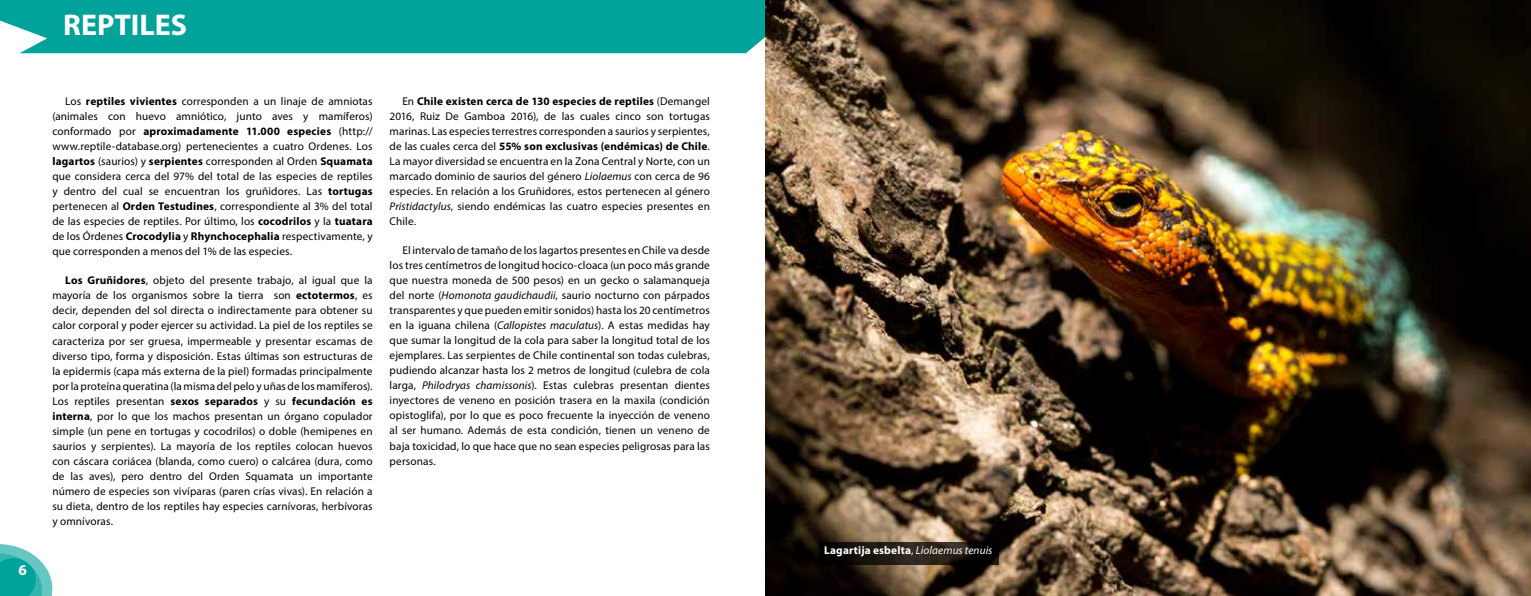
<style>
.page{position:relative;width:1531px;height:596px;background:#fff}
.page>*{position:absolute;margin:0;border:0;box-sizing:border-box;transform-origin:0 0}
.t1{font:700 30px "Myriad Pro";color:#fff}
.t2{font:700 15px "Myriad Pro";color:#fff}
.t3{font:11.25px/15px "Myriad Pro";letter-spacing:.01em;color:#000;text-align:justify}
.t4{font:700 11.25px "Myriad Pro";letter-spacing:.02em;color:#fff}
.s1{font-weight:700}
.s2{font-style:italic}
.s3{font-weight:400}
.s4{font-weight:400;font-style:italic}
</style>
<div class="page">
<div style="left:0;top:0;width:766px;height:53px;background:#00a299"></div>
<svg style="left:0;top:17px;width:49px;height:37px"></svg>
<svg style="left:0;top:544px;width:53px;height:51px"></svg>
<img style="left:766px;top:0;width:765px;height:595px">
<svg style="left:819px;top:541px;width:179px;height:22px;background:#1f1913"></svg>
<h2 class="t2" style="left:18px;top:560px;width:10px">6</h2>
<h1 class="t1" style="left:63px;top:6px;width:125px">REPTILES</h1>
<p class="t3" style="left:52px;top:93px;width:322px;text-indent:13px">Los <span class="s1">reptiles vivientes</span> corresponden a un linaje de amniotas (animales con huevo amniótico, junto aves y mamíferos) conformado por <span class="s1">aproximadamente 11.000 especies</span> (http:// www.reptile-database.org) pertenecientes a cuatro Ordenes. Los <span class="s1">lagartos</span> (saurios) y <span class="s1">serpientes</span> corresponden al Orden <span class="s1">Squamata </span>que considera cerca del 97% del total de las especies de reptiles y dentro del cual se encuentran los gruñidores. Las <span class="s1">tortugas </span>pertenecen al <span class="s1">Orden Testudines</span>, correspondiente al 3% del total de las especies de reptiles. Por último, los <span class="s1">cocodrilos</span> y la <span class="s1">tuatara </span>de los Órdenes <span class="s1">Crocodylia</span> y <span class="s1">Rhynchocephalia</span> respectivamente, y que corresponden a menos del 1% de las especies.</p>
<p class="t3" style="left:52px;top:273px;width:322px;text-indent:13px"><span class="s1">Los Gruñidores</span>, objeto del presente trabajo, al igual que la mayoría de los organismos sobre la tierra son <span class="s1">ectotermos</span>, es decir, dependen del sol directa o indirectamente para obtener su calor corporal y poder ejercer su actividad. La piel de los reptiles se caracteriza por ser gruesa, impermeable y presentar escamas de diverso tipo, forma y disposición. Estas últimas son estructuras de la epidermis (capa más externa de la piel) formadas principalmente por la proteína queratina (la misma del pelo y uñas de los mamíferos).<br>Los reptiles presentan <span class="s1">sexos separados</span> y su <span class="s1">fecundación es interna</span>, por lo que los machos presentan un órgano copulador simple (un pene en tortugas y cocodrilos) o doble (hemipenes en saurios y serpientes). La mayoría de los reptiles colocan huevos con cáscara coriácea (blanda, como cuero) o calcárea (dura, como de las aves), pero dentro del Orden Squamata un importante número de especies son vivíparas (paren crías vivas). En relación a su dieta, dentro de los reptiles hay especies carnívoras, herbívoras y omnívoras.</p>
<p class="t3" style="left:390px;top:93px;width:322px;text-indent:13px">En <span class="s1">Chile existen cerca de 130 especies de reptiles</span> (Demangel 2016, Ruiz De Gamboa 2016), de las cuales cinco son tortugas marinas. Las especies terrestres corresponden a saurios y serpientes, de las cuales cerca del <span class="s1">55% son exclusivas (endémicas) de Chile</span>.<br>La mayor diversidad se encuentra en la Zona Central y Norte, con un marcado dominio de saurios del género <span class="s2">Liolaemus</span> con cerca de 96 especies. En relación a los Gruñidores, estos pertenecen al género <span class="s2">Pristidactylus</span>, siendo endémicas las cuatro especies presentes en Chile.</p>
<p class="t3" style="left:390px;top:243px;width:322px;text-indent:13px">El intervalo de tamaño de los lagartos presentes en Chile va desde los tres centímetros de longitud hocico-cloaca (un poco más grande que nuestra moneda de 500 pesos) en un gecko o salamanqueja del norte (<span class="s2">Homonota gaudichaudii</span>, saurio nocturno con párpados transparentes y que pueden emitir sonidos) hasta los 20 centímetros en la iguana chilena (<span class="s2">Callopistes maculatus</span>). A estas medidas hay que sumar la longitud de la cola para saber la longitud total de los ejemplares. Las serpientes de Chile continental son todas culebras, pudiendo alcanzar hasta los 2 metros de longitud (culebra de cola larga, <span class="s2">Philodryas chamissonis</span>). Estas culebras presentan dientes inyectores de veneno en posición trasera en la maxila (condición opistoglifa), por lo que es poco frecuente la inyección de veneno al ser humano. Además de esta condición, tienen un veneno de baja toxicidad, lo que hace que no sean especies peligrosas para las personas.</p>
<p class="t4" style="left:824px;top:542px;width:170px">Lagartija esbelta<span class="s3">,</span> <span class="s4">Liolaemus tenuis</span></p>
</div>
